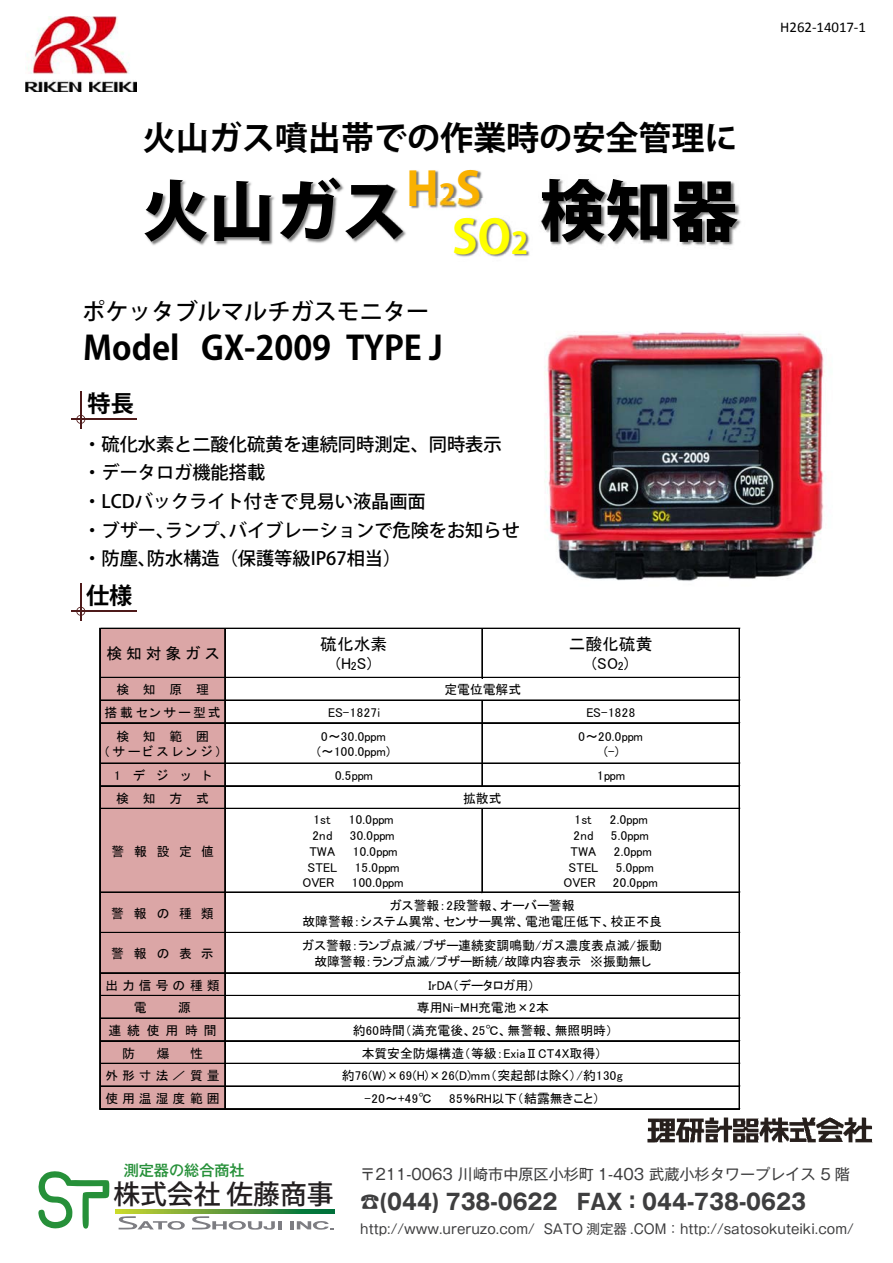
<style>
.page{position:relative;width:893px;height:1263px;background:#fff}
.page>*{position:absolute;margin:0;border:0;box-sizing:border-box;transform-origin:0 0}
.t1{font:800 66.15px "Koz Go Pro";color:#000}
.t2{font:700 46.2px/48px "Koz Go Pro";color:#fab100}
.t3{font:700 33px "Koz Go Pro";color:#000}
.t4{font:500 26.7px "Koz Go Pro";color:#231f20}
.t5{font:500 23.1px "Koz Go Pro";color:#000}
.t6{font:700 23.1px "Koz Go Pro";color:#000}
.t7{font:700 21.75px "Gothic MB101 Pro";color:#3e3e3f;scale:.9 1}
.t8{font:500 18.15px/29.1px "Koz Go Pro";color:#000}
.t9{font:16.8px "MS P Gothic";color:#000}
.t10{font:15.75px "MS P Gothic";letter-spacing:.245em;color:#000}
.t11{font:15.15px "Gothic MB101 Pro";color:#3e3e3f}
.t12{font:500 15.15px "Gothic MB101 Pro";color:#269039}
.t13{font:14.85px "Calibri";letter-spacing:-.005em;color:#000}
.t14{font:13.5px "Gothic MB101 Pro";color:#3e3e3f}
.t15{font:12.75px/15.8px "MS P Gothic";color:#000;text-align:center}
.t16{font:12.75px/22.6px "MS P Gothic";letter-spacing:.035em;color:#000}
.t17{font:12.75px/22.6px "MS P Gothic";letter-spacing:.305em;color:#000}
.t18{font:12.75px/15.8px "MS P Gothic";letter-spacing:.04em;color:#000;text-align:center}
.t19{font:12.75px/15.8px "MS P Gothic";letter-spacing:.285em;color:#000;text-align:center}
.t20{font:12.75px/22.6px "MS P Gothic";letter-spacing:.22em;color:#000;text-align:center}
.s1{font-size:29.85px}
.s2{color:#ff0}
.s3{font-size:29.85px;color:#ff0}
.s4{font-size:11.85px}
</style>
<div class="page">
<img style="left:26px;top:16px;width:111px;height:76px">
<img style="left:647px;top:1117px;width:226px;height:26px">
<img style="left:542px;top:179px;width:284px;height:402px">
<img style="left:146px;top:178px;width:231px;height:67px">
<img style="left:377px;top:151px;width:129px;height:92px">
<img style="left:423px;top:199px;width:127px;height:103px">
<div style="left:101px;top:629px;width:125px;height:481px;background:#dba6a6"></div>
<hr style="left:101px;top:628px;width:639px;height:1px;background:#000">
<hr style="left:101px;top:677px;width:639px;height:1px;background:#000">
<hr style="left:481px;top:629px;width:1px;height:49px;background:#000">
<hr style="left:482px;top:629px;width:1px;height:49px;background:#000">
<hr style="left:101px;top:700px;width:639px;height:1px;background:#000">
<hr style="left:100px;top:722px;width:640px;height:1px;background:#000">
<hr style="left:101px;top:723px;width:639px;height:1px;background:#000">
<hr style="left:101px;top:763px;width:639px;height:1px;background:#000">
<hr style="left:100px;top:785px;width:640px;height:1px;background:#000">
<hr style="left:101px;top:786px;width:639px;height:1px;background:#000">
<hr style="left:481px;top:701px;width:1px;height:86px;background:#000">
<hr style="left:482px;top:701px;width:1px;height:86px;background:#000">
<hr style="left:101px;top:808px;width:639px;height:1px;background:#000">
<hr style="left:101px;top:892px;width:639px;height:1px;background:#000">
<hr style="left:101px;top:932px;width:639px;height:1px;background:#000">
<hr style="left:100px;top:972px;width:640px;height:1px;background:#000">
<hr style="left:101px;top:973px;width:639px;height:1px;background:#000">
<hr style="left:101px;top:995px;width:639px;height:1px;background:#000">
<hr style="left:101px;top:1018px;width:639px;height:1px;background:#000">
<hr style="left:100px;top:1040px;width:640px;height:1px;background:#000">
<hr style="left:101px;top:1041px;width:639px;height:1px;background:#000">
<hr style="left:101px;top:1063px;width:639px;height:1px;background:#000">
<hr style="left:101px;top:1086px;width:639px;height:1px;background:#000">
<hr style="left:99px;top:628px;width:1px;height:482px;background:#000">
<hr style="left:100px;top:628px;width:1px;height:482px;background:#000">
<hr style="left:224px;top:629px;width:1px;height:481px;background:#000">
<hr style="left:225px;top:629px;width:1px;height:481px;background:#000">
<hr style="left:481px;top:809px;width:1px;height:84px;background:#000">
<hr style="left:482px;top:809px;width:1px;height:84px;background:#000">
<hr style="left:100px;top:1108px;width:640px;height:1px;background:#000">
<hr style="left:101px;top:1109px;width:639px;height:1px;background:#000">
<hr style="left:738px;top:629px;width:1px;height:481px;background:#000">
<hr style="left:739px;top:629px;width:1px;height:481px;background:#000">
<hr style="left:80px;top:583px;width:1px;height:38px;background:#4e1a1a">
<hr style="left:71px;top:611px;width:66px;height:1px;background:#4e1a1a">
<svg style="left:76px;top:607px;width:9px;height:9px"></svg>
<hr style="left:80px;top:391px;width:1px;height:38px;background:#4e1a1a">
<hr style="left:71px;top:419px;width:66px;height:1px;background:#4e1a1a">
<svg style="left:76px;top:415px;width:9px;height:9px"></svg>
<svg style="left:38px;top:1171px;width:71px;height:58px"></svg>
<svg style="left:118px;top:1216px;width:163px;height:14px"></svg>
<svg style="left:290px;top:1221px;width:44px;height:9px"></svg>
<svg style="left:116px;top:1210px;width:218px;height:3px"></svg>
<h3 class="t3" style="left:143px;top:117px;width:596px">火山ガス噴出帯での作業時の安全管理に</h3>
<h2 class="t2" style="left:452px;top:168px;width:77px;text-indent:-46px">H<span class="s1">2</span>S<br><span class="s2">SO</span><span class="s3">2</span></h2>
<h1 class="t1" style="left:142px;top:168px;width:266px">火山ガス</h1>
<h1 class="t1" style="left:539px;top:168px;width:200px">検知器</h1>
<h3 class="t5" style="left:82px;top:297px;width:348px">ポケッタブルマルチガスモニター</h3>
<h3 class="t3" style="left:83px;top:327px;width:361px">Model GX-2009 TYPE J</h3>
<h3 class="t6" style="left:87px;top:389px;width:48px">特長</h3>
<h3 class="t8" style="left:83px;top:430px;width:420px">・硫化水素と二酸化硫黄を連続同時測定、同時表示</h3>
<h3 class="t8" style="left:83px;top:458px;width:438px">・データロガ機能搭載<br>・LCDバックライト付きで見易い液晶画面<br>・ブザー､ランプ､バイブレーションで危険をお知らせ</h3>
<h3 class="t8" style="left:83px;top:545px;width:319px">・防塵､防水構造（保護等級IP67相当）</h3>
<h3 class="t6" style="left:86px;top:581px;width:48px">仕様</h3>
<p class="t10" style="left:106px;top:646px;width:114px">検知対象ガス</p>
<p class="t20" style="left:104px;top:678px;width:118px">検知原理<br>搭載センサー型式</p>
<h3 class="t9" style="left:320px;top:636px;width:69px">硫化水素</h3>
<p class="t10" style="left:336px;top:656px;width:37px">(H<span class="s4">2</span>S)</p>
<p class="t15" style="left:444px;top:682px;width:78px">定電位電解式</p>
<h3 class="t9" style="left:568px;top:636px;width:85px">二酸化硫黄</h3>
<p class="t10" style="left:592px;top:656px;width:38px">(SO<span class="s4">2</span>)</p>
<p class="t15" style="left:328px;top:704px;width:53px">ES-1827i</p>
<p class="t15" style="left:586px;top:704px;width:50px">ES-1828</p>
<p class="t19" style="left:105px;top:728px;width:116px">検知範囲<br>(サービスレンジ)</p>
<p class="t18" style="left:317px;top:728px;width:74px">0～30.0ppm<br>(～100.0ppm)</p>
<p class="t15" style="left:578px;top:728px;width:66px">0～20.0ppm (-)</p>
<p class="t15" style="left:114px;top:767px;width:98px">1デジット</p>
<p class="t15" style="left:335px;top:767px;width:40px">0.5ppm</p>
<p class="t15" style="left:597px;top:767px;width:30px">1ppm</p>
<p class="t15" style="left:116px;top:790px;width:94px">検知方式</p>
<p class="t15" style="left:463px;top:790px;width:40px">拡散式</p>
<p class="t15" style="left:111px;top:843px;width:104px">警報設定値</p>
<p class="t15" style="left:111px;top:905px;width:104px">警報の種類</p>
<p class="t15" style="left:111px;top:946px;width:104px">警報の表示</p>
<p class="t17" style="left:134px;top:974px;width:87px;text-indent:-29px">出力信号の種類電</p>
<p class="t15" style="left:178px;top:1000px;width:14px">源</p>
<p class="t15" style="left:108px;top:1022px;width:110px">連続使用時間</p>
<p class="t15" style="left:122px;top:1045px;width:14px">防</p>
<p class="t15" style="left:157px;top:1045px;width:14px">爆</p>
<p class="t17" style="left:105px;top:1042px;width:116px;text-indent:85px">性<br>外形寸法／質量使用温湿度範囲</p>
<p class="t15" style="left:309px;top:812px;width:87px;text-align:justify;text-indent:4px">1st 　10.0ppm 2nd　　30.0ppm TWA</p>
<p class="t15" style="left:353px;top:843px;width:46px">10.0ppm</p>
<p class="t15" style="left:307px;top:859px;width:31px">STEL</p>
<p class="t15" style="left:355px;top:859px;width:46px">15.0ppm</p>
<p class="t15" style="left:302px;top:875px;width:33px">OVER</p>
<p class="t15" style="left:352px;top:875px;width:53px">100.0ppm</p>
<p class="t15" style="left:574px;top:812px;width:19px">1st</p>
<p class="t15" style="left:610px;top:812px;width:40px">2.0ppm</p>
<p class="t15" style="left:573px;top:828px;width:22px">2nd</p>
<p class="t15" style="left:611px;top:828px;width:40px">5.0ppm</p>
<p class="t15" style="left:570px;top:843px;width:27px">TWA</p>
<p class="t15" style="left:614px;top:843px;width:40px">2.0ppm</p>
<p class="t15" style="left:568px;top:859px;width:31px">STEL</p>
<p class="t15" style="left:616px;top:859px;width:39px">5.0ppm</p>
<p class="t15" style="left:563px;top:875px;width:33px">OVER</p>
<p class="t15" style="left:613px;top:875px;width:46px">20.0ppm</p>
<p class="t15" style="left:302px;top:897px;width:361px">ガス警報：2段警報、オーバー警報<br>故障警報：システム異常、センサー異常、電池電圧低下、校正不良</p>
<p class="t15" style="left:302px;top:938px;width:361px">ガス警報：ランプ点滅/ブザー連続変調鳴動/ガス濃度表点滅/振動故障警報：ランプ点滅/ブザー断続/故障内容表示 ※振動無し</p>
<p class="t15" style="left:353px;top:974px;width:261px;line-height:22.6px">IrDA（データロガ用）<br>専用Ni-MH充電池×2本<br>約60時間（満充電後、25℃、無警報、無照明時）本質安全防爆構造（等級：ExiaⅡCT4X取得）</p>
<p class="t16" style="left:364px;top:1064px;width:259px;text-indent:-23px">約76(W)×69(H)×26(D)mm（突起部は除く）/約130g -20～+49℃</p>
<p class="t15" style="left:449px;top:1090px;width:152px">85％RH以下（結露無きこと）</p>
<p class="t13" style="left:780px;top:17px;width:87px">H262-14017-1</p>
<p class="t12" style="left:124px;top:1157px;width:122px">測定器の総合商社</p>
<h3 class="t4" style="left:113px;top:1177px;width:222px">株式会社 佐藤商事</h3>
<p class="t11" style="left:360px;top:1162px;width:491px">〒211-0063 川崎市中原区小杉町 1-403 武蔵小杉タワープレイス 5 階</p>
<h3 class="t7" style="left:360px;top:1183px;width:496px">☎(044) 738-0622 FAX：044-738-0623</h3>
<p class="t14" style="left:360px;top:1218px;width:495px">http://www.ureruzo.com/ SATO 測定器 .COM：http://satosokuteiki.com/</p>
</div>
